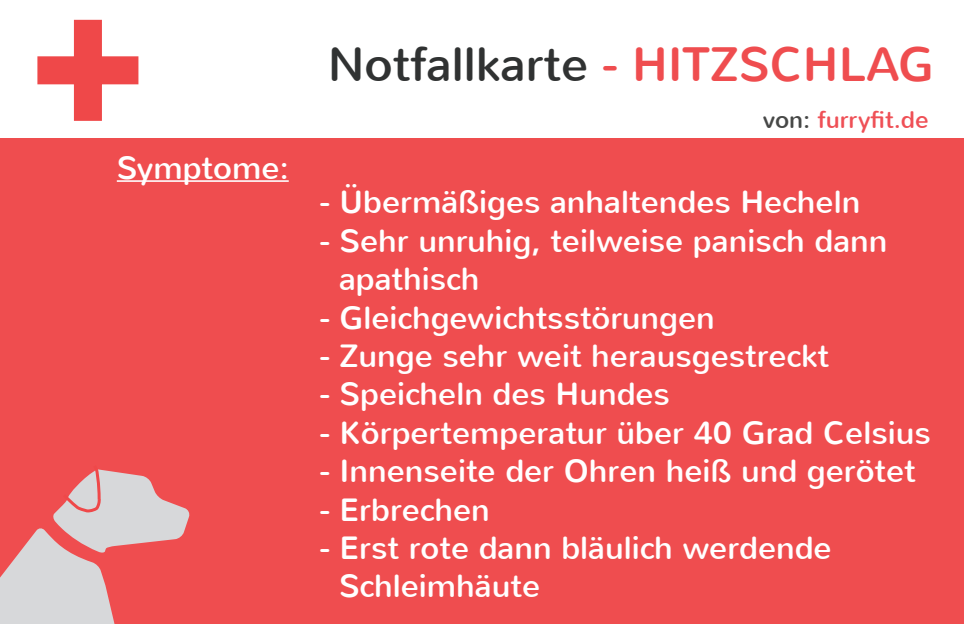
<style>
.page{position:relative;width:964px;height:624px;background:#fff}
.page>*{position:absolute;margin:0;border:0;box-sizing:border-box;transform-origin:0 0}
.t1{font:48px "Nunito";color:#303232}
.t2{font:32px "Nunito";color:#fff}
.t3{font:24px "Nunito";color:#ef5056}
.s1{color:#ef4d4f}
.s2{color:#474847}
</style>
<div class="page">
<div style="left:0;top:138px;width:964px;height:486px;background:#ef4d4f"></div>
<div style="left:74px;top:20px;width:28px;height:101px;background:#ef4849"></div>
<div style="left:37px;top:56px;width:101px;height:28px;background:#ef4849"></div>
<hr style="left:117px;top:180px;width:172px;height:2px;background:#fff">
<svg style="left:0;top:469px;width:190px;height:155px"></svg>
<p class="t2" style="left:117px;top:147px;width:174px">Symptome:</p>
<p class="t1" style="left:328px;top:33px;width:607px">Notfallkarte <span class="s1">- HITZSCHLAG</span></p>
<p class="t3" style="left:763px;top:104px;width:167px"><span class="s2">von:</span> furryfit.de</p>
<p class="t2" style="left:320px;top:181px;width:542px">- Übermäßiges anhaltendes Hecheln</p>
<p class="t2" style="left:320px;top:220px;width:569px">- Sehr unruhig, teilweise panisch dann</p>
<p class="t2" style="left:339px;top:258px;width:142px">apathisch</p>
<p class="t2" style="left:320px;top:297px;width:396px">- Gleichgewichtsstörungen</p>
<p class="t2" style="left:320px;top:335px;width:511px">- Zunge sehr weit herausgestreckt</p>
<p class="t2" style="left:320px;top:373px;width:352px">- Speicheln des Hundes</p>
<p class="t2" style="left:320px;top:412px;width:612px">- Körpertemperatur über 40 Grad Celsius</p>
<p class="t2" style="left:320px;top:450px;width:597px">- Innenseite der Ohren heiß und gerötet</p>
<p class="t2" style="left:320px;top:489px;width:171px">- Erbrechen</p>
<p class="t2" style="left:320px;top:527px;width:513px">- Erst rote dann bläulich werdende</p>
<p class="t2" style="left:339px;top:565px;width:203px">Schleimhäute</p>
</div>
